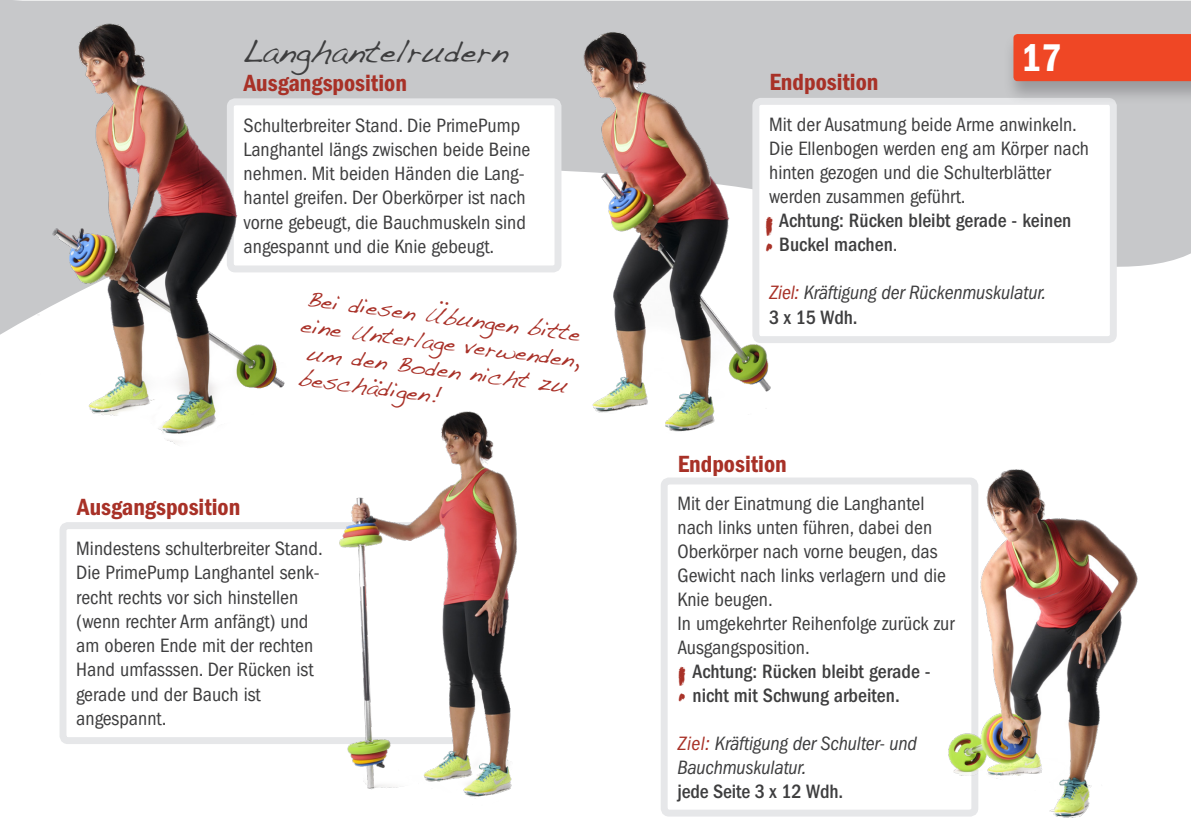
<style>
.page{position:relative;width:1191px;height:840px;background:#fff}
.page>*{position:absolute;margin:0;border:0;box-sizing:border-box;transform-origin:0 0}
.t1{font:40px "Chalkduster";color:#a83127}
.t2{font:40px "ITC Franklin Gothic Std Dm Cd";color:#fff}
.t3{font:28px "Dakota";color:#3e3e3f}
.t4{font:24.2px "ITC Franklin Gothic Std Dm Cd";color:#a83127}
.t5{font:condensed 20px/24.2px "ITC Franklin Gothic Std";color:#3e3e3f}
.t6{font:500 condensed 20px/24px "ITC Franklin Gothic Std";color:#3e3e3f}
.t7{font:italic condensed 20px/24.2px "ITC Franklin Gothic Std";letter-spacing:-.01em;color:#3e3e3f}
.t8{font:20px "Dakota";color:#a93128}
.s1{font-weight:400}
.s2{color:#a83127}
.s3{font-weight:500;font-style:normal}
</style>
<div class="page">
<svg style="left:0;top:0;width:1191px;height:337px;fill:#c7c8ca"></svg>
<div style="left:230px;top:102px;width:328px;height:167px;background:#fff;border-radius:5px"></div>
<div style="left:227px;top:98px;width:334px;height:174px;border:7px solid #e6e7e9;border-radius:5px"></div>
<div style="left:60px;top:522px;width:400px;height:221px;border:7px solid #e6e7e9;border-radius:5px"></div>
<div style="left:756px;top:101px;width:357px;height:238px;background:#fff;border-radius:5px"></div>
<div style="left:752px;top:98px;width:364px;height:245px;border:7px solid #e6e7e9;border-radius:5px"></div>
<div style="left:660px;top:477px;width:318px;height:339px;border:7px solid #e6e7e9;border-radius:5px"></div>
<img style="left:332px;top:411px;width:185px;height:388px">
<img style="left:918px;top:469px;width:220px;height:349px">
<img style="left:34px;top:18px;width:295px;height:426px">
<img style="left:550px;top:23px;width:258px;height:409px">
<div style="left:1003px;top:33px;width:188px;height:72px;background:#636366;opacity:.45"></div>
<div style="left:1013px;top:34px;width:178px;height:47px;background:#ef4725"></div>
<svg style="left:440px;top:300px;width:8px;height:5px"></svg>
<h2 class="t3" style="left:242px;top:34px;width:267px">Langhantelrudern</h2>
<h1 class="t2" style="left:1021px;top:35px;width:42px">17</h1>
<p class="t4" style="left:769px;top:68px;width:110px">Endposition</p>
<p class="t4" style="left:244px;top:69px;width:164px">Ausgangsposition</p>
<p class="t5" style="left:244px;top:113px;width:288px">Schulterbreiter Stand. Die PrimePump Langhantel längs zwischen beide Beine nehmen. Mit beiden Händen die Lang&shy;hantel greifen. Der Oberkörper ist nach vorne gebeugt, die Bauchmuskeln sind angespannt und die Knie gebeugt.</p>
<p class="t4" style="left:77px;top:493px;width:164px">Ausgangsposition</p>
<p class="t8" style="left:308px;top:287px;width:277px;rotate:7deg">Bei diesen Ubungen bitte</p>
<p class="t8" style="left:302px;top:312px;width:283px;rotate:7deg">eine Unterlage verwenden,</p>
<p class="t8" style="left:308px;top:340px;width:264px;rotate:7deg">um den Boden nicht zu</p>
<p class="t8" style="left:300px;top:365px;width:145px;rotate:7deg">beschadigen!</p>
<p class="t5" style="left:76px;top:536px;width:248px">Mindestens schulterbreiter Stand.<br>Die PrimePump Langhantel senk&shy;recht rechts vor sich hinstellen (wenn rechter Arm anfängt) und am oberen Ende mit der rechten<br>Hand umfasssen. Der Rücken ist gerade und der Bauch ist angespannt.</p>
<p class="t5" style="left:769px;top:113px;width:321px">Mit der Ausatmung beide Arme anwinkeln.<br>Die Ellenbogen werden eng am Körper nach hinten gezogen und die Schulterblätter werden zusammen geführt.</p>
<p class="t6" style="left:779px;top:209px;width:294px">Achtung: Rücken bleibt gerade - keinen<br>Buckel machen<span class="s1">.</span></p>
<p class="t7" style="left:769px;top:280px;width:279px"><span class="s2">Ziel:</span> Kräftigung der Rückenmuskulatur.<br><span class="s3">3 x 15 Wdh.</span></p>
<h1 class="t1" style="left:763px;top:213px;width:16px">!</h1>
<p class="t4" style="left:677px;top:449px;width:110px">Endposition</p>
<p class="t5" style="left:677px;top:491px;width:279px">Mit der Einatmung die Langhantel nach links unten führen, dabei den<br>Oberkörper nach vorne beugen, das<br>Gewicht nach links verlagern und die<br>Knie beugen.<br>In umgekehrter Reihenfolge zurück zur<br>Ausgangsposition.</p>
<p class="t6" style="left:692px;top:659px;width:240px">Achtung: Rücken bleibt gerade - nicht mit Schwung arbeiten.</p>
<p class="t7" style="left:677px;top:731px;width:241px"><span class="s2">Ziel:</span> Kräftigung der Schulter- und<br>Bauchmuskulatur.</p>
<p class="t6" style="left:677px;top:779px;width:167px">jede Seite 3 x 12 Wdh.</p>
<h1 class="t1" style="left:675px;top:663px;width:16px">!</h1>
</div>
